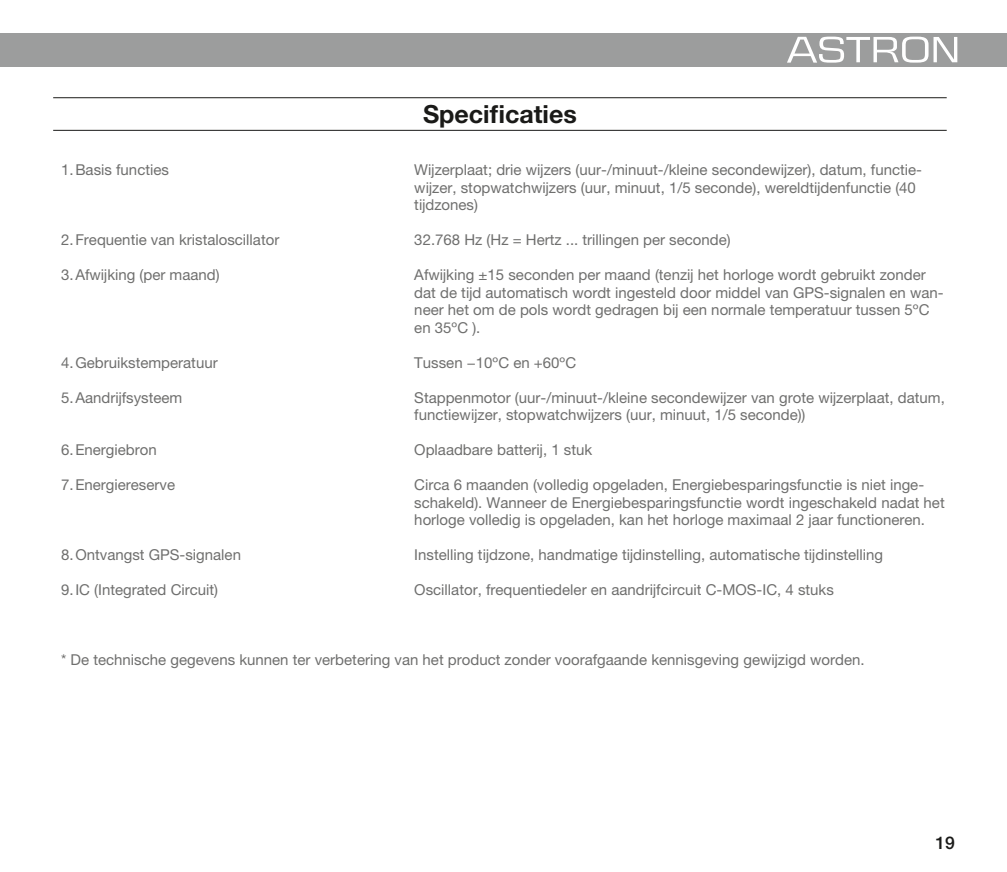
<style>
.page{position:relative;width:1007px;height:872px;background:#fff}
.page>*{position:absolute;margin:0;border:0;box-sizing:border-box;transform-origin:0 0}
.t1{font:700 25px "Helvetica Neue LT Pro";color:#1a1a18}
.t2{font:500 17.5px "Helvetica Neue LT Pro";color:#1a1a18}
.t3{font:15px/17.5px "Helvetica Neue LT Pro";color:#6f6f6e}
</style>
<div class="page">
<div style="left:0;top:33px;width:1006px;height:33px;background:#9c9d9d"></div>
<svg style="left:787px;top:37px;width:170px;height:26px"></svg>
<hr style="left:53px;top:97px;width:893px;height:1px;background:#1a1a18">
<hr style="left:53px;top:130px;width:893px;height:1px;background:#1a1a18">
<h1 class="t1" style="left:423px;top:98px;width:155px">Specificaties</h1>
<p class="t3" style="left:61px;top:161px;width:109px">1.Basis functies</p>
<p class="t3" style="left:414px;top:161px;width:509px">Wijzerplaat; drie wijzers (uur-/minuut-/kleine secondewijzer), datum, functie&shy;wijzer, stopwatchwijzers (uur, minuut, 1/5 seconde), wereldtijdenfunctie (40 tijdzones)</p>
<p class="t3" style="left:61px;top:231px;width:220px">2.Frequentie van kristaloscillator</p>
<p class="t3" style="left:414px;top:231px;width:318px">32.768 Hz (Hz = Hertz ... trillingen per seconde)</p>
<p class="t3" style="left:61px;top:266px;width:160px">3.Afwijking (per maand)</p>
<p class="t3" style="left:414px;top:266px;width:531px">Afwijking ±15 seconden per maand (tenzij het horloge wordt gebruikt zonder dat de tijd automatisch wordt ingesteld door middel van GPS-signalen en wan&shy;neer het om de pols wordt gedragen bij een normale temperatuur tussen 5ºC en 35ºC ).</p>
<p class="t3" style="left:61px;top:353px;width:158px">4.Gebruikstemperatuur</p>
<p class="t3" style="left:414px;top:353px;width:163px">Tussen −10ºC en +60ºC</p>
<p class="t3" style="left:61px;top:388px;width:123px">5.Aandrijfsysteem</p>
<p class="t3" style="left:414px;top:388px;width:532px">Stappenmotor (uur-/minuut-/kleine secondewijzer van grote wijzerplaat, datum, functiewijzer, stopwatchwijzers (uur, minuut, 1/5 seconde))</p>
<p class="t3" style="left:61px;top:441px;width:97px">6.Energiebron</p>
<p class="t3" style="left:414px;top:441px;width:179px">Oplaadbare batterij, 1 stuk</p>
<p class="t3" style="left:61px;top:476px;width:115px">7.Energiereserve</p>
<p class="t3" style="left:414px;top:476px;width:532px">Circa 6 maanden (volledig opgeladen, Energiebesparingsfunctie is niet inge&shy;schakeld). Wanneer de Energiebesparingsfunctie wordt ingeschakeld nadat het horloge volledig is opgeladen, kan het horloge maximaal 2 jaar functioneren.</p>
<p class="t3" style="left:61px;top:546px;width:181px">8.Ontvangst GPS-signalen</p>
<p class="t3" style="left:414px;top:546px;width:470px">Instelling tijdzone, handmatige tijdinstelling, automatische tijdinstelling</p>
<p class="t3" style="left:61px;top:581px;width:158px">9.IC (Integrated Circuit)</p>
<p class="t3" style="left:414px;top:581px;width:421px">Oscillator, frequentiedeler en aandrijfcircuit C-MOS-IC, 4 stuks</p>
<p class="t3" style="left:61px;top:651px;width:804px">* De technische gegevens kunnen ter verbetering van het product zonder voorafgaande kennisgeving gewijzigd worden.</p>
<p class="t2" style="left:935px;top:832px;width:21px">19</p>
</div>
